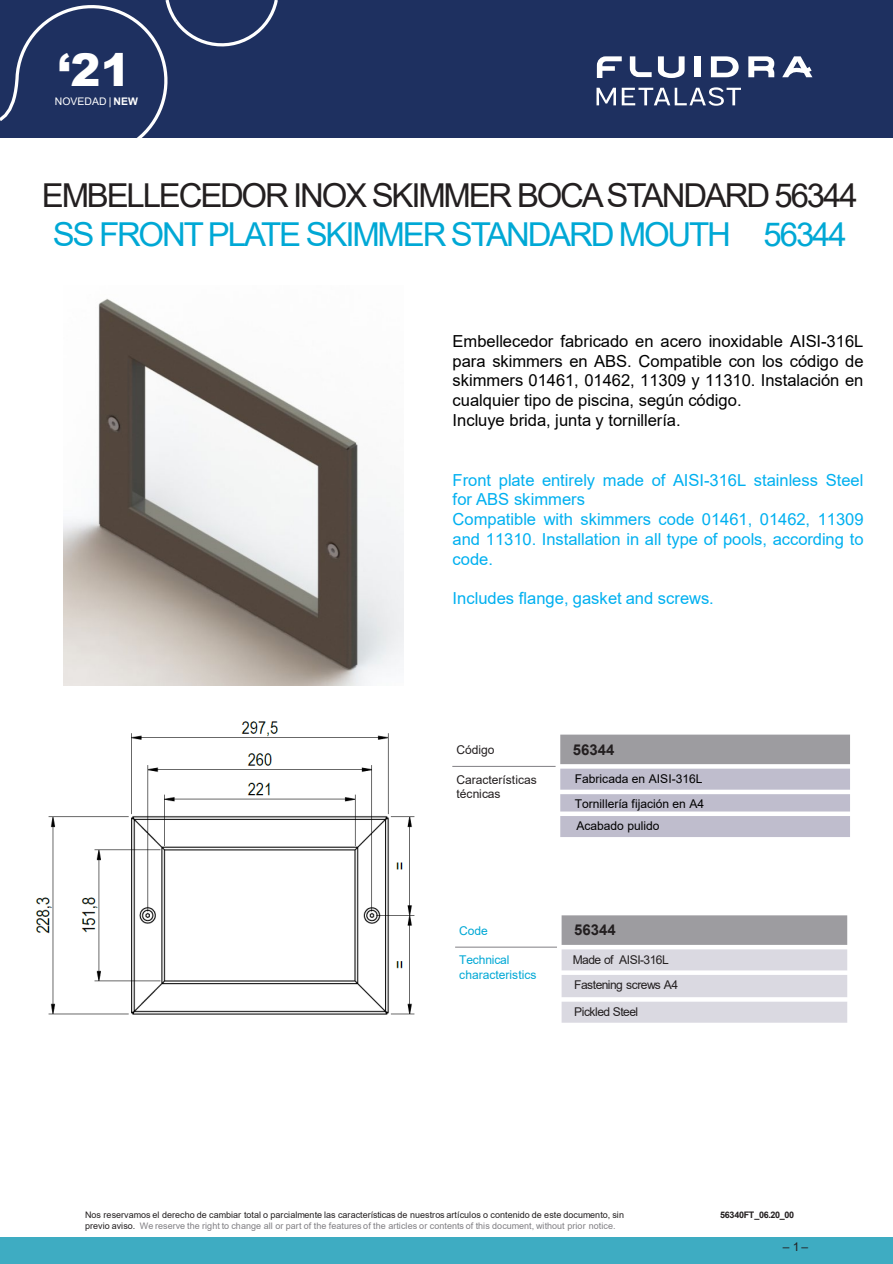
<style>
.page{position:relative;width:893px;height:1264px;background:#fff}
.page>*{position:absolute;margin:0;border:0;box-sizing:border-box;transform-origin:0 0}
.t1{font:900 45px "Arial";color:#fff}
.t2{font:33px "Arial";letter-spacing:-.065em;color:#231f20}
.t3{font:33px "Arial";letter-spacing:-.065em;color:#00a8d5}
.t4{font:16.5px/19.8px "Arial";color:#000}
.t5{font:16.5px/19.8px "Arial";color:#00b0f0}
.t6{font:700 15px "Arial";color:#231f20}
.t7{font:12px/24.8px "Arial";letter-spacing:-.005em;color:#000}
.t8{font:12px/24.8px "Arial";letter-spacing:-.035em;color:#231f20}
.t9{font:12px/14.4px "Arial";letter-spacing:-.005em;color:#00a8d5}
.t10{font:12px/14.4px "Arial";letter-spacing:-.005em;color:#231f20}
.t11{font:10.5px "Arial";color:#fff}
.t12{font:9px/10.8px "Arial";letter-spacing:.005em;color:#231f20}
.t13{font:700 9px "Arial";letter-spacing:-.035em;color:#231f20}
.s1{font-weight:700}
.s2{color:#807f83}
</style>
<div class="page">
<div style="left:0;top:0;width:892px;height:137px;background:#1e3060"></div>
<svg style="left:0;top:0;width:280px;height:138px"></svg>
<div style="left:0;top:1237px;width:892px;height:26px;background:#3eacc2"></div>
<svg style="left:596px;top:87px;width:145px;height:19px"></svg>
<svg style="left:597px;top:56px;width:24px;height:22px"></svg>
<svg style="left:658px;top:56px;width:26px;height:22px"></svg>
<div style="left:694px;top:56px;width:6px;height:21px;background:#fff"></div>
<svg style="left:710px;top:56px;width:28px;height:21px"></svg>
<svg style="left:748px;top:56px;width:26px;height:21px"></svg>
<svg style="left:629px;top:56px;width:22px;height:21px"></svg>
<svg style="left:782px;top:56px;width:30px;height:21px"></svg>
<div style="left:558px;top:732px;width:294px;height:34px;background:#9d9ca0"></div>
<div style="left:558px;top:766px;width:294px;height:25px;background:#bfbdcd"></div>
<div style="left:558px;top:791px;width:294px;height:22px;background:#bfbdcd"></div>
<div style="left:558px;top:813px;width:294px;height:26px;background:#bfbdcd"></div>
<div style="left:555px;top:730px;width:5px;height:111px;background:#fff"></div>
<hr style="left:452px;top:765px;width:103px;height:1px;background:#807f83">
<svg style="left:555px;top:764px;width:295px;height:4px"></svg>
<div style="left:555px;top:789px;width:299px;height:5px;background:#fff"></div>
<svg style="left:560px;top:811px;width:290px;height:4px"></svg>
<hr style="left:850px;top:730px;width:4px;height:111px;background:#fff">
<hr style="left:452px;top:730px;width:402px;height:4px;background:#fff">
<div style="left:555px;top:836px;width:299px;height:5px;background:#fff"></div>
<div style="left:559px;top:912px;width:290px;height:34px;background:#9d9ca0"></div>
<div style="left:559px;top:946px;width:290px;height:26px;background:#dad9e1"></div>
<div style="left:559px;top:972px;width:290px;height:27px;background:#dad9e1"></div>
<div style="left:559px;top:999px;width:290px;height:25px;background:#dad9e1"></div>
<hr style="left:557px;top:910px;width:4px;height:116px;background:#fff">
<hr style="left:455px;top:946px;width:102px;height:1px;background:#807f83">
<div style="left:557px;top:944px;width:294px;height:5px;background:#fff"></div>
<svg style="left:561px;top:970px;width:286px;height:4px"></svg>
<div style="left:557px;top:996px;width:294px;height:5px;background:#fff"></div>
<hr style="left:847px;top:910px;width:4px;height:116px;background:#fff">
<div style="left:557px;top:910px;width:294px;height:5px;background:#fff"></div>
<svg style="left:561px;top:1022px;width:286px;height:2px"></svg>
<img style="left:36px;top:721px;width:379px;height:294px">
<img style="left:64px;top:298px;width:339px;height:387px">
<h1 class="t1" style="left:58px;top:44px;width:74px">‘21</h1>
<p class="t11" style="left:55px;top:98px;width:85px">NOVEDAD | <span class="s1">NEW</span></p>
<h2 class="t2" style="left:42px;top:183px;width:817px">EMBELLECEDOR INOX SKIMMER BOCA STANDARD 56344</h2>
<h2 class="t3" style="left:53px;top:222px;width:795px">SS FRONT PLATE SKIMMER STANDARD MOUTH 56344</h2>
<p class="t4" style="left:452px;top:332px;width:412px">Embellecedor fabricado en acero inoxidable AISI-316L para skimmers en ABS. Compatible con los código de skimmers 01461, 01462, 11309 y 11310. Instalación en cualquier tipo de piscina, según código.<br>Incluye brida, junta y tornillería.</p>
<h3 class="t5" style="left:452px;top:471px;width:412px">Front plate entirely made of AISI-316L stainless Steel for ABS skimmers<br>Compatible with skimmers code 01461, 01462, 11309 and 11310. Installation in all type of pools, according to code.</h3>
<h3 class="t5" style="left:452px;top:590px;width:263px">Includes flange, gasket and screws.</h3>
<h3 class="t8" style="left:456px;top:738px;width:40px">Código</h3>
<h3 class="t6" style="left:573px;top:743px;width:43px">56344</h3>
<h3 class="t10" style="left:456px;top:773px;width:82px">Características técnicas</h3>
<h3 class="t7" style="left:575px;top:767px;width:131px">Fabricada en AISI-316L<br>Tornillería fijación en A4</h3>
<h3 class="t7" style="left:576px;top:814px;width:85px">Acabado pulido</h3>
<h3 class="t9" style="left:459px;top:924px;width:30px">Code</h3>
<h3 class="t6" style="left:574px;top:924px;width:43px">56344</h3>
<h3 class="t9" style="left:459px;top:953px;width:79px">Technical characteristics</h3>
<h3 class="t8" style="left:572px;top:948px;width:107px">Made of AISI-316L<br>Fastening screws A4</h3>
<h3 class="t8" style="left:574px;top:999px;width:65px">Pickled Steel</h3>
<p class="t12" style="left:85px;top:1210px;width:540px">Nos reservamos el derecho de cambiar total o parcialmente las características de nuestros artículos o contenido de este documento, sin previo aviso. <span class="s2">We reserve the right to change all or part of the features of the articles or contents of this document, without prior notice.</span></p>
<p class="t13" style="left:720px;top:1210px;width:75px">56340FT_06.20_00</p>
</div>
